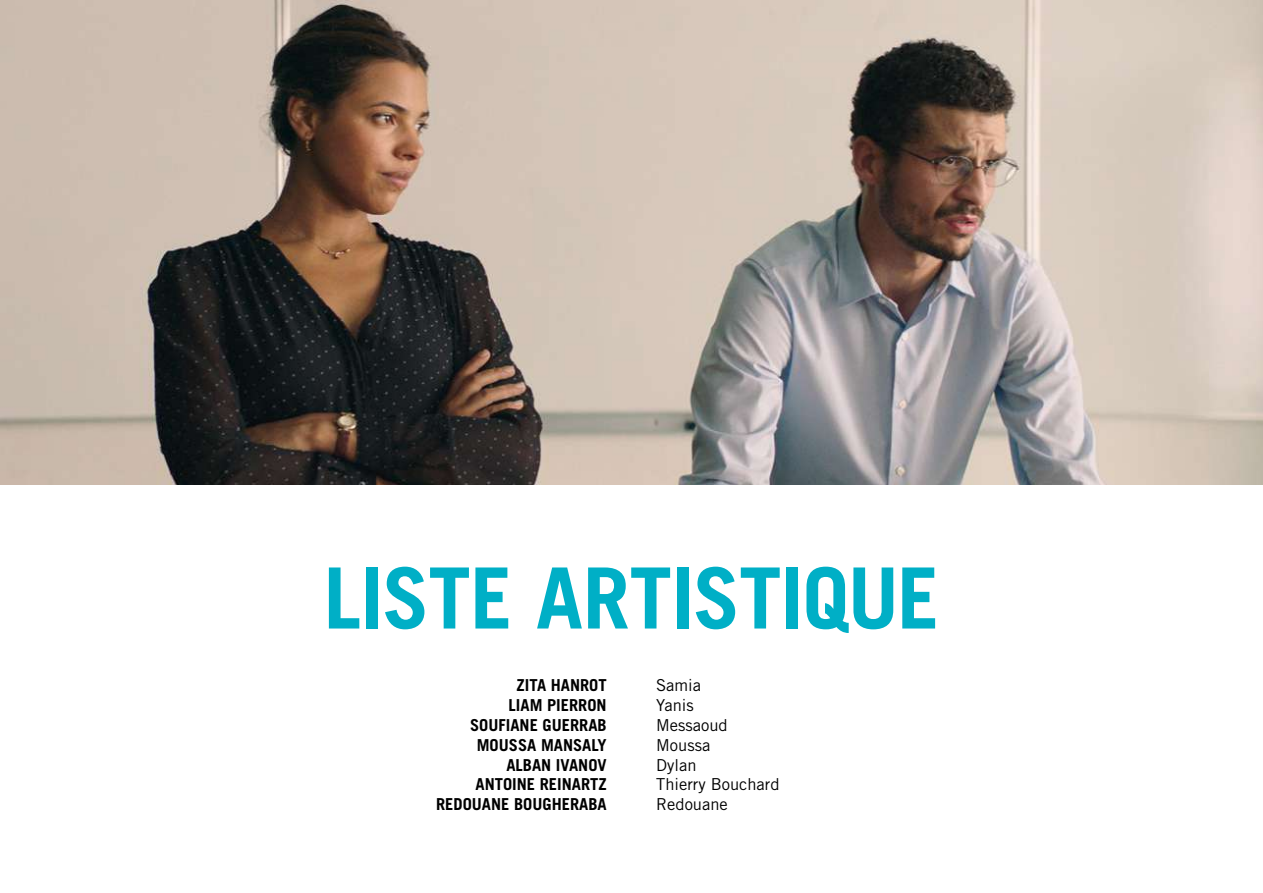
<style>
.page{position:relative;width:1263px;height:893px;background:#fff}
.page>*{position:absolute;margin:0;border:0;box-sizing:border-box;transform-origin:0 0}
.t1{font:700 84.6px "Trade Gothic LT Std";letter-spacing:-.01em;color:#00afc6}
.t2{font:700 16.5px "Trade Gothic LT Std";color:#000}
.t3{font:16.5px "Trade Gothic LT Std";color:#000}
</style>
<div class="page">
<img style="left:0;top:0;width:1263px;height:485px">
<h1 class="t1" style="left:324px;top:546px;width:617px">LISTE ARTISTIQUE</h1>
<p class="t2" style="left:516px;top:675px;width:92px">ZITA HANROT</p>
<p class="t3" style="left:656px;top:676px;width:46px">Samia</p>
<p class="t2" style="left:509px;top:695px;width:100px">LIAM PIERRON</p>
<p class="t3" style="left:656px;top:695px;width:39px">Yanis</p>
<p class="t2" style="left:470px;top:715px;width:138px">SOUFIANE GUERRAB</p>
<p class="t3" style="left:656px;top:715px;width:73px">Messaoud</p>
<p class="t2" style="left:477px;top:735px;width:131px">MOUSSA MANSALY</p>
<p class="t3" style="left:656px;top:735px;width:56px">Moussa</p>
<p class="t2" style="left:506px;top:755px;width:102px">ALBAN IVANOV</p>
<p class="t3" style="left:656px;top:755px;width:42px">Dylan</p>
<p class="t2" style="left:476px;top:774px;width:133px">ANTOINE REINARTZ</p>
<p class="t3" style="left:656px;top:775px;width:125px">Thierry Bouchard</p>
<p class="t2" style="left:436px;top:794px;width:172px">REDOUANE BOUGHERABA</p>
<p class="t3" style="left:656px;top:794px;width:73px">Redouane</p>
</div>
